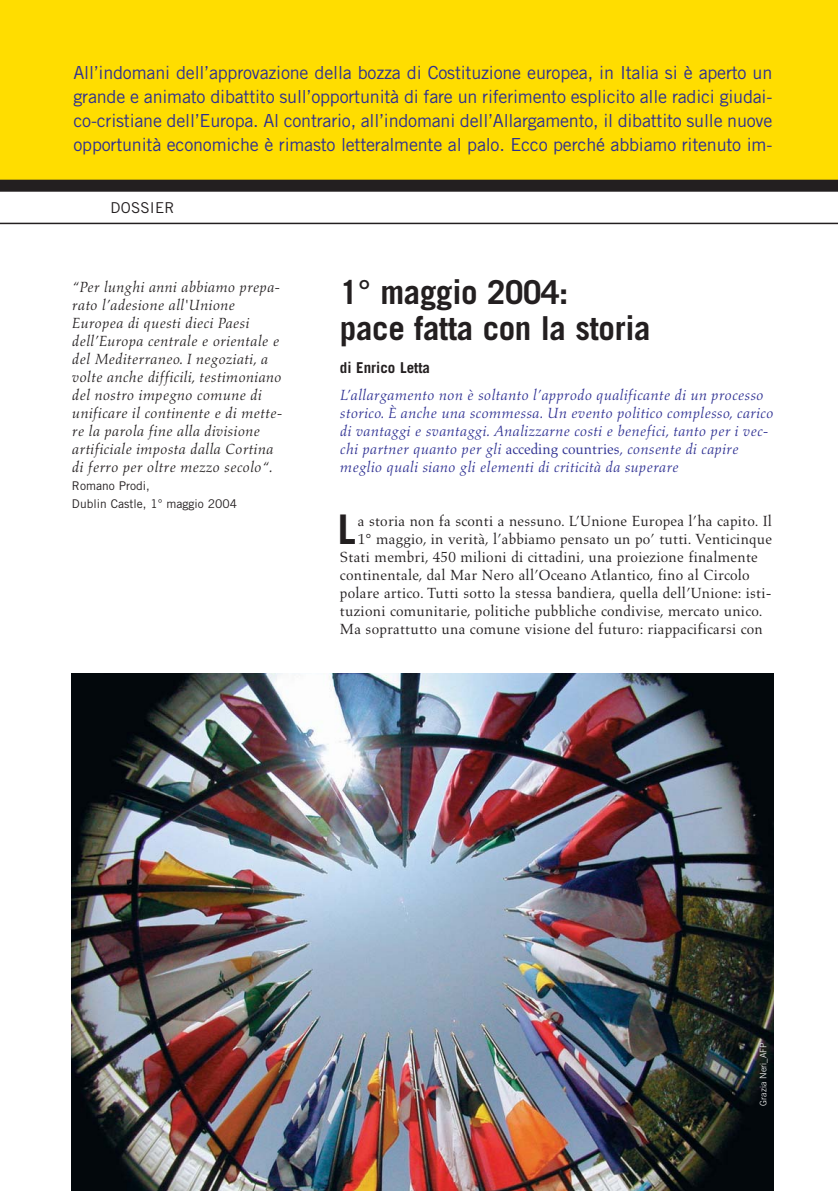
<style>
.page{position:relative;width:838px;height:1191px;background:#fff}
.page>*{position:absolute;margin:0;border:0;box-sizing:border-box;transform-origin:0 0}
.t1{font:700 40.8px "Trade Gothic";color:#231f20}
.t2{font:700 33px/36px "Trade Gothic";letter-spacing:-.01em;color:#231f20}
.t3{font:18px/24px "Trade Gothic";letter-spacing:-.01em;color:#2e3092;text-align:justify}
.t4{font:15px "Aldus";letter-spacing:.015em;color:#231f20}
.t5{font:italic 15px/18px "Aldus";color:#231f20}
.t6{font:italic 15px/18px "Aldus";color:#2e3092}
.t7{font:700 15px "Trade Gothic";color:#231f20}
.t8{font:15px "Trade Gothic";letter-spacing:.02em;color:#231f20}
.t9{font:12px/18px "Trade Gothic";color:#231f20}
.t10{font:300 9px "Trade Gothic";color:#fff}
.s1{font-style:normal}
</style>
<div class="page">
<img style="left:72px;top:673px;width:702px;height:517px">
<div style="left:0;top:0;width:838px;height:187px;background:#fd0"></div>
<hr style="left:0;top:223px;width:838px;height:1px;background:#231f20">
<div style="left:0;top:180px;width:838px;height:12px;background:#231f20"></div>
<p class="t3" style="left:73px;top:63px;width:700px">All’indomani dell’approvazione della bozza di Costituzione europea, in Italia si è aperto un grande e animato dibattito sull’opportunità di fare un riferimento esplicito alle radici giudai&shy;co-cristiane dell’Europa. Al contrario, all’indomani dell’Allargamento, il dibattito sulle nuove opportunità economiche è rimasto letteralmente al palo. Ecco perché abbiamo ritenuto im-</p>
<p class="t8" style="left:110px;top:202px;width:66px">DOSSIER</p>
<p class="t5" style="left:72px;top:279px;width:212px">“Per lunghi anni abbiamo prepa&shy;rato l’adesione all'Unione<br>Europea di questi dieci Paesi dell’Europa centrale e orientale e del Mediterraneo. I negoziati, a volte anche difficili, testimoniano del nostro impegno comune di unificare il continente e di mette&shy;re la parola fine alla divisione artificiale imposta dalla Cortina di ferro per oltre mezzo secolo“.</p>
<p class="t9" style="left:72px;top:477px;width:167px">Romano Prodi,<br>Dublin Castle, 1° maggio 2004</p>
<h2 class="t2" style="left:340px;top:277px;width:312px">1° maggio 2004:<br>pace fatta con la storia</h2>
<p class="t7" style="left:340px;top:362px;width:91px">di Enrico Letta</p>
<p class="t6" style="left:340px;top:387px;width:435px">L’allargamento non è soltanto l’approdo qualificante di un processo storico. È anche una scommessa. Un evento politico complesso, carico di vantaggi e svantaggi. Analizzarne costi e benefici, tanto per i vec&shy;chi partner quanto per gli <span class="s1">acceding countries</span>, consente di capire meglio quali siano gli elementi di criticità da superare</p>
<h1 class="t1" style="left:338px;top:514px;width:20px">L</h1>
<p class="t4" style="left:358px;top:514px;width:416px">a storia non fa sconti a nessuno. L’Unione Europea l’ha capito. Il</p>
<p class="t4" style="left:358px;top:532px;width:416px">1° maggio, in verità, l’abbiamo pensato un po’ tutti. Venticinque</p>
<p class="t4" style="left:340px;top:550px;width:419px">Stati membri, 450 milioni di cittadini, una proiezione finalmente</p>
<p class="t4" style="left:340px;top:568px;width:411px">continentale, dal Mar Nero all’Oceano Atlantico, fino al Circolo</p>
<p class="t4" style="left:340px;top:586px;width:433px">polare artico. Tutti sotto la stessa bandiera, quella dell’Unione: isti-</p>
<p class="t4" style="left:340px;top:604px;width:424px">tuzioni comunitarie, politiche pubbliche condivise, mercato unico.</p>
<p class="t4" style="left:340px;top:622px;width:424px">Ma soprattutto una comune visione del futuro: riappacificarsi con</p>
<p class="t10" style="left:760px;top:1105px;width:65px;rotate:-90deg">Grazia Neri_AFP</p>
</div>
